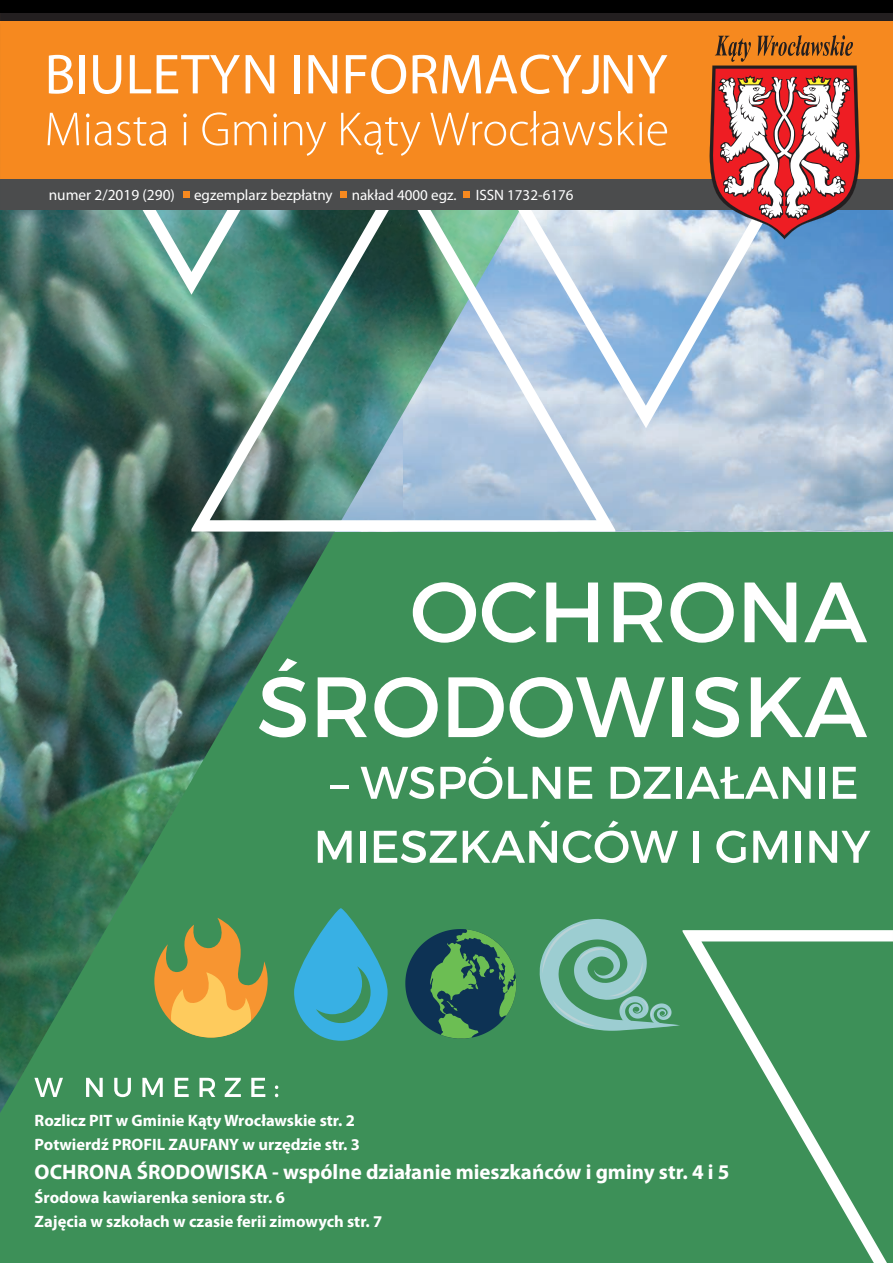
<style>
.page{position:relative;width:893px;height:1263px;background:#fff}
.page>*{position:absolute;margin:0;border:0;box-sizing:border-box;transform-origin:0 0}
.t1{font:56.7px "Myriad Pro";color:#fff}
.t2{font:700 21px "Myriad Pro";color:#fff}
.t3{font:700 16.5px/24px "Myriad Pro";color:#fff}
.t4{font:15.3px "Myriad Pro";color:#fff}
.t5{font:15px "Myriad Pro";color:#fff}
</style>
<div class="page">
<div style="left:0;top:23px;width:893px;height:1240px;background:#3d9058"></div>
<img style="left:627px;top:179px;width:266px;height:351px">
<img style="left:0;top:179px;width:627px;height:934px">
<svg style="left:191px;top:179px;width:424px;height:353px;background:#769a9a"></svg>
<svg style="left:35px;top:179px;width:313px;height:116px;background:#588a7e"></svg>
<svg style="left:413px;top:582px;width:63px;height:61px"></svg>
<svg style="left:482px;top:582px;width:54px;height:61px"></svg>
<svg style="left:546px;top:582px;width:52px;height:60px"></svg>
<svg style="left:614px;top:582px;width:49px;height:60px"></svg>
<svg style="left:670px;top:582px;width:64px;height:61px"></svg>
<svg style="left:744px;top:582px;width:52px;height:60px"></svg>
<svg style="left:804px;top:582px;width:63px;height:60px"></svg>
<svg style="left:259px;top:658px;width:47px;height:79px"></svg>
<svg style="left:318px;top:677px;width:49px;height:60px"></svg>
<svg style="left:374px;top:677px;width:64px;height:60px"></svg>
<svg style="left:448px;top:677px;width:56px;height:60px"></svg>
<svg style="left:510px;top:677px;width:155px;height:60px"></svg>
<div style="left:672px;top:677px;width:10px;height:60px;background:#fff"></div>
<svg style="left:692px;top:677px;width:47px;height:60px"></svg>
<svg style="left:751px;top:677px;width:116px;height:60px"></svg>
<svg style="left:683px;top:930px;width:210px;height:333px"></svg>
<svg style="left:34px;top:1078px;width:29px;height:19px"></svg>
<svg style="left:86px;top:1078px;width:17px;height:19px"></svg>
<svg style="left:114px;top:1078px;width:17px;height:19px"></svg>
<svg style="left:142px;top:1078px;width:21px;height:19px"></svg>
<svg style="left:175px;top:1078px;width:14px;height:19px"></svg>
<svg style="left:199px;top:1078px;width:16px;height:19px"></svg>
<svg style="left:225px;top:1078px;width:16px;height:19px"></svg>
<svg style="left:251px;top:1078px;width:14px;height:19px"></svg>
<svg style="left:275px;top:1085px;width:3px;height:12px"></svg>
<svg style="left:154px;top:918px;width:114px;height:119px"></svg>
<svg style="left:294px;top:908px;width:94px;height:133px"></svg>
<svg style="left:405px;top:929px;width:111px;height:110px"></svg>
<svg style="left:539px;top:919px;width:141px;height:112px"></svg>
<svg style="left:432px;top:179px;width:423px;height:249px;background:#adc7dc"></svg>
<hr style="left:330px;top:785px;width:19px;height:3px;background:#fff">
<svg style="left:361px;top:766px;width:73px;height:33px"></svg>
<svg style="left:440px;top:756px;width:62px;height:43px"></svg>
<svg style="left:508px;top:767px;width:19px;height:32px"></svg>
<svg style="left:533px;top:767px;width:27px;height:32px"></svg>
<svg style="left:569px;top:767px;width:23px;height:32px"></svg>
<svg style="left:611px;top:767px;width:59px;height:32px"></svg>
<div style="left:676px;top:767px;width:6px;height:32px;background:#fff"></div>
<svg style="left:686px;top:767px;width:125px;height:32px"></svg>
<div style="left:819px;top:767px;width:5px;height:32px;background:#fff"></div>
<svg style="left:833px;top:767px;width:23px;height:32px"></svg>
<svg style="left:318px;top:831px;width:34px;height:32px"></svg>
<div style="left:360px;top:831px;width:5px;height:32px;background:#fff"></div>
<svg style="left:374px;top:830px;width:83px;height:33px"></svg>
<svg style="left:463px;top:820px;width:94px;height:43px"></svg>
<svg style="left:563px;top:820px;width:115px;height:43px"></svg>
<div style="left:693px;top:831px;width:6px;height:32px;background:#fff"></div>
<svg style="left:716px;top:831px;width:30px;height:32px"></svg>
<svg style="left:753px;top:831px;width:34px;height:32px"></svg>
<div style="left:796px;top:831px;width:5px;height:32px;background:#fff"></div>
<svg style="left:809px;top:831px;width:61px;height:32px"></svg>
<div style="left:0;top:20px;width:893px;height:159px;background:#f6891f"></div>
<svg style="left:48px;top:113px;width:31px;height:32px"></svg>
<svg style="left:86px;top:113px;width:25px;height:33px"></svg>
<svg style="left:117px;top:117px;width:49px;height:29px"></svg>
<svg style="left:183px;top:113px;width:4px;height:4px"></svg>
<hr style="left:184px;top:122px;width:2px;height:23px;background:#fff">
<svg style="left:202px;top:112px;width:26px;height:34px"></svg>
<svg style="left:234px;top:122px;width:32px;height:23px"></svg>
<svg style="left:273px;top:113px;width:4px;height:4px"></svg>
<hr style="left:274px;top:122px;width:2px;height:23px;background:#fff">
<svg style="left:284px;top:122px;width:42px;height:34px"></svg>
<svg style="left:341px;top:113px;width:79px;height:43px;background:#f79c43"></svg>
<svg style="left:430px;top:111px;width:182px;height:35px;background:#f79d45"></svg>
<svg style="left:618px;top:111px;width:24px;height:34px"></svg>
<hr style="left:639px;top:122px;width:3px;height:23px;background:#fff">
<svg style="left:648px;top:122px;width:19px;height:24px"></svg>
<div style="left:0;top:180px;width:893px;height:30px;background:#4b4c4d"></div>
<svg style="left:710px;top:35px;width:149px;height:204px;background:#c0746c"></svg>
<svg style="left:183px;top:192px;width:6px;height:6px"></svg>
<svg style="left:340px;top:192px;width:6px;height:6px"></svg>
<svg style="left:463px;top:192px;width:6px;height:6px"></svg>
<div style="left:0;top:0;width:893px;height:20px;background:#231f20"></div>
<div style="left:0;top:0;width:893px;height:13px;background:#000"></div>
<h1 class="t1" style="left:45px;top:53px;width:624px">BIULETYN INFORMACYJNY</h1>
<p class="t5" style="left:44px;top:189px;width:133px">numer 11/2015 (250)</p>
<p class="t5" style="left:194px;top:189px;width:140px">egzemplarz bezpłatny</p>
<p class="t5" style="left:352px;top:189px;width:106px">nakład 4000 egz.</p>
<p class="t5" style="left:476px;top:189px;width:99px">ISSN 1732-6176</p>
<p class="t4" style="left:49px;top:189px;width:128px">numer 2/2019 (290)</p>
<p class="t3" style="left:35px;top:1109px;width:327px">Rozlicz PIT w Gminie Kąty Wrocławskie str. 2<br>Potwierdź PROFIL ZAUFANY w urzędzie str. 3</p>
<p class="t2" style="left:35px;top:1164px;width:696px">OCHRONA ŚRODOWISKA - wspólne działanie mieszkańców i gminy str. 4 i 5</p>
<p class="t3" style="left:35px;top:1187px;width:349px">Środowa kawiarenka seniora str. 6<br>Zajęcia w szkołach w czasie ferii zimowych str. 7</p>
</div>
